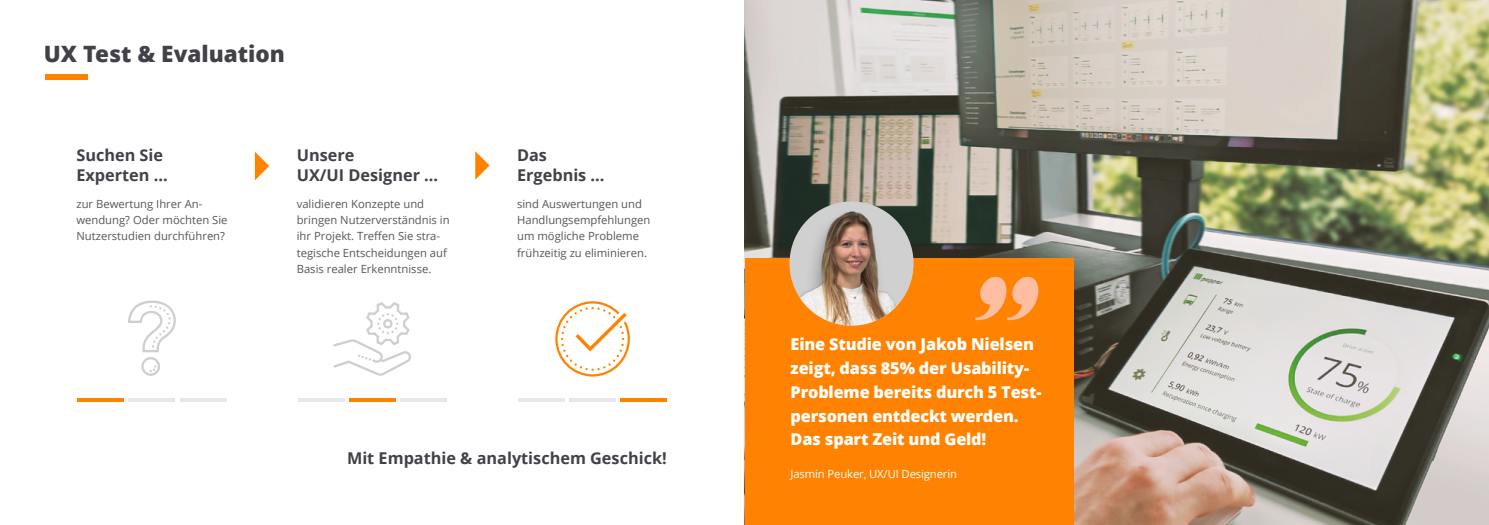
<style>
.page{position:relative;width:1489px;height:525px;background:#fff}
.page>*{position:absolute;margin:0;border:0;box-sizing:border-box;transform-origin:0 0}
.t1{font:800 22.5px "Open Sans";color:#414248}
.t2{font:800 16.25px/23.8px "Open Sans";letter-spacing:-.01em;color:#fff}
.t3{font:700 16.25px/19.5px "Open Sans";color:#414248}
.t4{font:11.25px/16.2px "Open Sans";color:#575756}
.t5{font:11.25px "Open Sans";letter-spacing:-.01em;color:#fff}
</style>
<div class="page">
<img style="left:744px;top:0;width:744px;height:524px">
<svg style="left:45px;top:74px;width:43px;height:5px"></svg>
<div style="left:744px;top:258px;width:329px;height:266px;background:#ff8300"></div>
<img style="left:789px;top:201px;width:124px;height:124px;border-radius:62px">
<svg style="left:975px;top:277px;width:63px;height:43px"></svg>
<svg style="left:255px;top:152px;width:14px;height:28px"></svg>
<svg style="left:475px;top:151px;width:14px;height:29px"></svg>
<svg style="left:78px;top:398px;width:46px;height:3px"></svg>
<svg style="left:129px;top:398px;width:46px;height:3px"></svg>
<svg style="left:180px;top:398px;width:46px;height:3px"></svg>
<svg style="left:298px;top:398px;width:46px;height:3px"></svg>
<svg style="left:349px;top:398px;width:46px;height:3px"></svg>
<svg style="left:400px;top:398px;width:46px;height:3px"></svg>
<svg style="left:518px;top:398px;width:46px;height:3px"></svg>
<svg style="left:569px;top:398px;width:46px;height:3px"></svg>
<svg style="left:620px;top:398px;width:46px;height:3px"></svg>
<svg style="left:128px;top:300px;width:48px;height:75px"></svg>
<svg style="left:333px;top:302px;width:78px;height:73px"></svg>
<svg style="left:555px;top:301px;width:75px;height:75px"></svg>
<h1 class="t1" style="left:44px;top:37px;width:243px">UX Test &amp; Evaluation</h1>
<h2 class="t3" style="left:76px;top:145px;width:93px">Suchen Sie<br>Experten ...</h2>
<p class="t4" style="left:76px;top:195px;width:153px">zur Bewertung Ihrer An&shy;wendung? Oder möchten Sie<br>Nutzerstudien durchführen?</p>
<h2 class="t3" style="left:297px;top:145px;width:143px">Unsere<br>UX/UI Designer ...</h2>
<p class="t4" style="left:297px;top:195px;width:154px">validieren Konzepte und bringen Nutzerverständnis in ihr Projekt. Treffen Sie stra&shy;tegische Entscheidungen auf<br>Basis realer Erkenntnisse.</p>
<h2 class="t3" style="left:517px;top:145px;width:89px">Das<br>Ergebnis ...</h2>
<p class="t4" style="left:517px;top:195px;width:135px">sind Auswertungen und<br>Handlungsempfehlungen um mögliche Probleme frühzeitig zu eliminieren.</p>
<h2 class="t3" style="left:347px;top:448px;width:321px">Mit Empathie &amp; analytischem Geschick!</h2>
<h2 class="t2" style="left:790px;top:331px;width:252px">Eine Studie von Jakob Nielsen zeigt, dass 85% der Usability-<br>Probleme bereits durch 5 Test&shy;personen entdeckt werden.<br>Das spart Zeit und Geld!</h2>
<p class="t5" style="left:790px;top:466px;width:168px">Jasmin Peuker, UX/UI Designerin</p>
</div>
